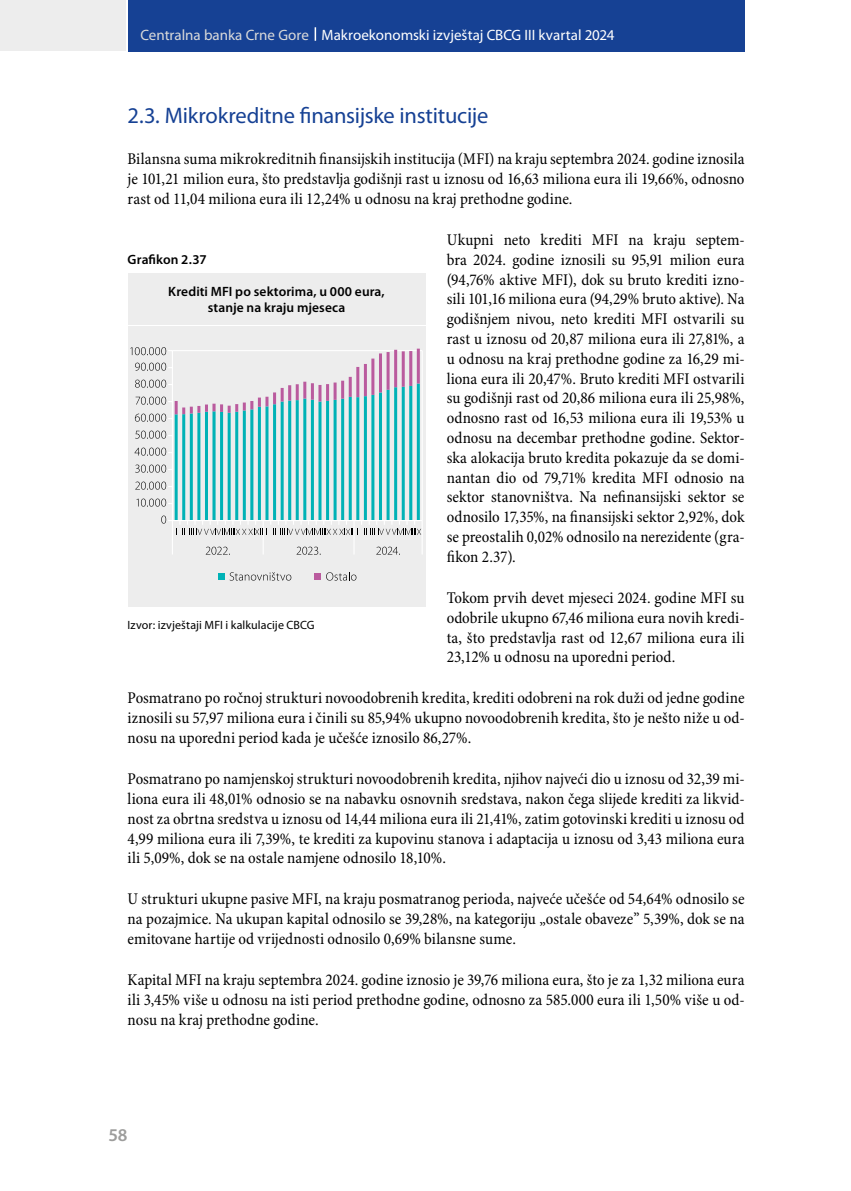
<style>
.page{position:relative;width:851px;height:1191px;background:#fff}
.page>*{position:absolute;margin:0;border:0;box-sizing:border-box;transform-origin:0 0}
.t1{font:22.5px "Myriad Pro";letter-spacing:-.01em;color:#164194}
.t2{font:600 18px "Myriad Pro";color:#9d9d9c}
.t3{font:condensed 16.5px/19.8px "Minion Pro";color:#000;text-align:justify}
.t4{font:15px "Myriad Pro";color:#fff}
.t5{font:600 13.5px/16.2px "Myriad Pro";letter-spacing:.005em;color:#000;text-align:center}
.t6{font:12px "Myriad Pro";letter-spacing:.01em;color:#000}
.s1{color:#dadada}
</style>
<div class="page">
<div style="left:0;top:0;width:125px;height:51px;background:#ededed"></div>
<div style="left:128px;top:0;width:616px;height:51px;background:#164194"></div>
<svg style="left:314px;top:27px;width:2px;height:14px"></svg>
<div style="left:128px;top:326px;width:297px;height:281px;background:#ededed"></div>
<div style="left:128px;top:273px;width:297px;height:51px;background:#ededed"></div>
<hr style="left:172px;top:350px;width:250px;height:1px;background:#fff">
<hr style="left:417px;top:383px;width:3px;height:137px;background:#00b2b6">
<hr style="left:409px;top:386px;width:3px;height:134px;background:#00b2b6">
<hr style="left:401px;top:387px;width:3px;height:133px;background:#00b2b6">
<hr style="left:394px;top:387px;width:3px;height:133px;background:#00b2b6">
<hr style="left:386px;top:390px;width:3px;height:130px;background:#00b2b6">
<hr style="left:379px;top:392px;width:3px;height:128px;background:#00b2b6">
<hr style="left:371px;top:395px;width:3px;height:125px;background:#00b2b6">
<hr style="left:364px;top:396px;width:3px;height:124px;background:#00b2b6">
<hr style="left:356px;top:397px;width:3px;height:123px;background:#00b2b6">
<svg style="left:348px;top:397px;width:4px;height:118px"></svg>
<hr style="left:341px;top:399px;width:3px;height:121px;background:#00b2b6">
<hr style="left:333px;top:400px;width:3px;height:120px;background:#00b2b6">
<hr style="left:326px;top:401px;width:3px;height:119px;background:#00b2b6">
<hr style="left:318px;top:401px;width:3px;height:119px;background:#00b2b6">
<hr style="left:311px;top:400px;width:3px;height:120px;background:#00b2b6">
<hr style="left:303px;top:398px;width:3px;height:122px;background:#00b2b6">
<hr style="left:296px;top:400px;width:3px;height:120px;background:#00b2b6">
<hr style="left:288px;top:400px;width:3px;height:120px;background:#00b2b6">
<hr style="left:280px;top:401px;width:3px;height:119px;background:#00b2b6">
<hr style="left:273px;top:404px;width:3px;height:116px;background:#00b2b6">
<hr style="left:265px;top:406px;width:3px;height:114px;background:#00b2b6">
<hr style="left:258px;top:407px;width:3px;height:113px;background:#00b2b6">
<hr style="left:250px;top:409px;width:3px;height:111px;background:#00b2b6">
<hr style="left:243px;top:410px;width:3px;height:110px;background:#00b2b6">
<hr style="left:235px;top:412px;width:3px;height:108px;background:#00b2b6">
<svg style="left:227px;top:422px;width:4px;height:93px"></svg>
<hr style="left:220px;top:412px;width:3px;height:108px;background:#00b2b6">
<hr style="left:212px;top:411px;width:3px;height:109px;background:#00b2b6">
<hr style="left:205px;top:412px;width:3px;height:108px;background:#00b2b6">
<hr style="left:197px;top:413px;width:3px;height:107px;background:#00b2b6">
<hr style="left:190px;top:413px;width:3px;height:107px;background:#00b2b6">
<hr style="left:182px;top:414px;width:3px;height:106px;background:#00b2b6">
<hr style="left:175px;top:414px;width:3px;height:106px;background:#00b2b6">
<hr style="left:417px;top:349px;width:3px;height:34px;background:#ba5b9e">
<hr style="left:409px;top:351px;width:3px;height:35px;background:#ba5b9e">
<hr style="left:401px;top:351px;width:3px;height:36px;background:#ba5b9e">
<hr style="left:394px;top:350px;width:3px;height:37px;background:#ba5b9e">
<hr style="left:386px;top:352px;width:3px;height:38px;background:#ba5b9e">
<hr style="left:379px;top:353px;width:3px;height:39px;background:#ba5b9e">
<hr style="left:371px;top:358px;width:3px;height:37px;background:#ba5b9e">
<hr style="left:364px;top:364px;width:3px;height:32px;background:#ba5b9e">
<hr style="left:356px;top:367px;width:3px;height:30px;background:#ba5b9e">
<svg style="left:348px;top:377px;width:4px;height:20px"></svg>
<hr style="left:341px;top:381px;width:3px;height:18px;background:#ba5b9e">
<hr style="left:333px;top:382px;width:3px;height:18px;background:#ba5b9e">
<hr style="left:326px;top:384px;width:3px;height:17px;background:#ba5b9e">
<hr style="left:318px;top:385px;width:3px;height:16px;background:#ba5b9e">
<hr style="left:311px;top:383px;width:3px;height:17px;background:#ba5b9e">
<hr style="left:303px;top:382px;width:3px;height:16px;background:#ba5b9e">
<hr style="left:296px;top:384px;width:3px;height:16px;background:#ba5b9e">
<hr style="left:288px;top:385px;width:3px;height:15px;background:#ba5b9e">
<hr style="left:172px;top:350px;width:1px;height:170px;background:#fff">
<hr style="left:421px;top:350px;width:1px;height:170px;background:#fff">
<svg style="left:136px;top:498px;width:36px;height:8px"></svg>
<svg style="left:135px;top:481px;width:37px;height:8px"></svg>
<svg style="left:135px;top:464px;width:37px;height:8px"></svg>
<svg style="left:134px;top:447px;width:38px;height:9px"></svg>
<svg style="left:135px;top:430px;width:37px;height:9px"></svg>
<svg style="left:135px;top:380px;width:148px;height:42px"></svg>
<svg style="left:135px;top:363px;width:37px;height:8px"></svg>
<svg style="left:130px;top:347px;width:42px;height:8px"></svg>
<svg style="left:218px;top:572px;width:73px;height:8px"></svg>
<div style="left:314px;top:573px;width:7px;height:6px;background:#ba5b9e"></div>
<svg style="left:326px;top:572px;width:30px;height:8px"></svg>
<svg style="left:206px;top:546px;width:24px;height:9px"></svg>
<svg style="left:296px;top:546px;width:24px;height:9px"></svg>
<svg style="left:376px;top:546px;width:24px;height:9px"></svg>
<hr style="left:421px;top:520px;width:1px;height:34px;background:#fff">
<hr style="left:353px;top:520px;width:1px;height:34px;background:#fff">
<hr style="left:262px;top:520px;width:2px;height:34px;background:#fff">
<hr style="left:172px;top:520px;width:1px;height:34px;background:#fff">
<svg style="left:161px;top:515px;width:260px;height:20px"></svg>
<p class="t4" style="left:140px;top:25px;width:475px"><span class="s1">Centralna banka Crne Gore</span> Makroekonomski izvještaj CBCG III kvartal 2024</p>
<h1 class="t1" style="left:128px;top:102px;width:362px">2.3. Mikrokreditne finansijske institucije</h1>
<p class="t3" style="left:128px;top:150px;width:618px">Bilansna suma mikrokreditnih finansijskih institucija (MFI) na kraju septembra 2024. godine iznosila je 101,21 milion eura, što predstavlja godišnji rast u iznosu od 16,63 miliona eura ili 19,66%, odnosno rast od 11,04 miliona eura ili 12,24% u odnosu na kraj prethodne godine.</p>
<p class="t3" style="left:446px;top:230px;width:299px">Ukupni neto krediti MFI na kraju septem&shy;bra 2024. godine iznosili su 95,91 milion eura (94,76% aktive MFI), dok su bruto krediti izno&shy;sili 101,16 miliona eura (94,29% bruto aktive). Na godišnjem nivou, neto krediti MFI ostvarili su rast u iznosu od 20,87 miliona eura ili 27,81%, a u odnosu na kraj prethodne godine za 16,29 mi&shy;liona eura ili 20,47%. Bruto krediti MFI ostvarili su godišnji rast od 20,86 miliona eura ili 25,98%, odnosno rast od 16,53 miliona eura ili 19,53% u odnosu na decembar prethodne godine. Sektor&shy;ska alokacija bruto kredita pokazuje da se domi&shy;nantan dio od 79,71% kredita MFI odnosio na sektor stanovništva. Na nefinansijski sektor se odnosilo 17,35%, na finansijski sektor 2,92%, dok se preostalih 0,02% odnosilo na nerezidente (gra&shy;fikon 2.37).</p>
<p class="t3" style="left:446px;top:588px;width:299px">Tokom prvih devet mjeseci 2024. godine MFI su odobrile ukupno 67,46 miliona eura novih kredi&shy;ta, što predstavlja rast od 12,67 miliona eura ili 23,12% u odnosu na uporedni period.</p>
<p class="t3" style="left:128px;top:689px;width:618px">Posmatrano po ročnoj strukturi novoodobrenih kredita, krediti odobreni na rok duži od jedne godine iznosili su 57,97 miliona eura i činili su 85,94% ukupno novoodobrenih kredita, što je nešto niže u od&shy;nosu na uporedni period kada je učešće iznosilo 86,27%.</p>
<p class="t3" style="left:128px;top:769px;width:618px">Posmatrano po namjenskoj strukturi novoodobrenih kredita, njihov najveći dio u iznosu od 32,39 mi&shy;liona eura ili 48,01% odnosio se na nabavku osnovnih sredstava, nakon čega slijede krediti za likvid&shy;nost za obrtna sredstva u iznosu od 14,44 miliona eura ili 21,41%, zatim gotovinski krediti u iznosu od 4,99 miliona eura ili 7,39%, te krediti za kupovinu stanova i adaptacija u iznosu od 3,43 miliona eura ili 5,09%, dok se na ostale namjene odnosilo 18,10%.</p>
<p class="t3" style="left:128px;top:890px;width:618px">U strukturi ukupne pasive MFI, na kraju posmatranog perioda, najveće učešće od 54,64% odnosilo se na pozajmice. Na ukupan kapital odnosilo se 39,28%, na kategoriju „ostale obaveze” 5,39%, dok se na emitovane hartije od vrijednosti odnosilo 0,69% bilansne sume.</p>
<p class="t3" style="left:128px;top:970px;width:618px">Kapital MFI na kraju septembra 2024. godine iznosio je 39,76 miliona eura, što je za 1,32 miliona eura ili 3,45% više u odnosu na isti period prethodne godine, odnosno za 585.000 eura ili 1,50% više u od&shy;nosu na kraj prethodne godine.</p>
<p class="t5" style="left:128px;top:251px;width:80px">Grafikon 2.37</p>
<p class="t5" style="left:168px;top:283px;width:218px">Krediti MFI po sektorima, u 000 eura, stanje na kraju mjeseca</p>
<p class="t6" style="left:128px;top:617px;width:188px">Izvor: izvještaji MFI i kalkulacije CBCG</p>
<p class="t2" style="left:108px;top:1123px;width:21px">58</p>
</div>
